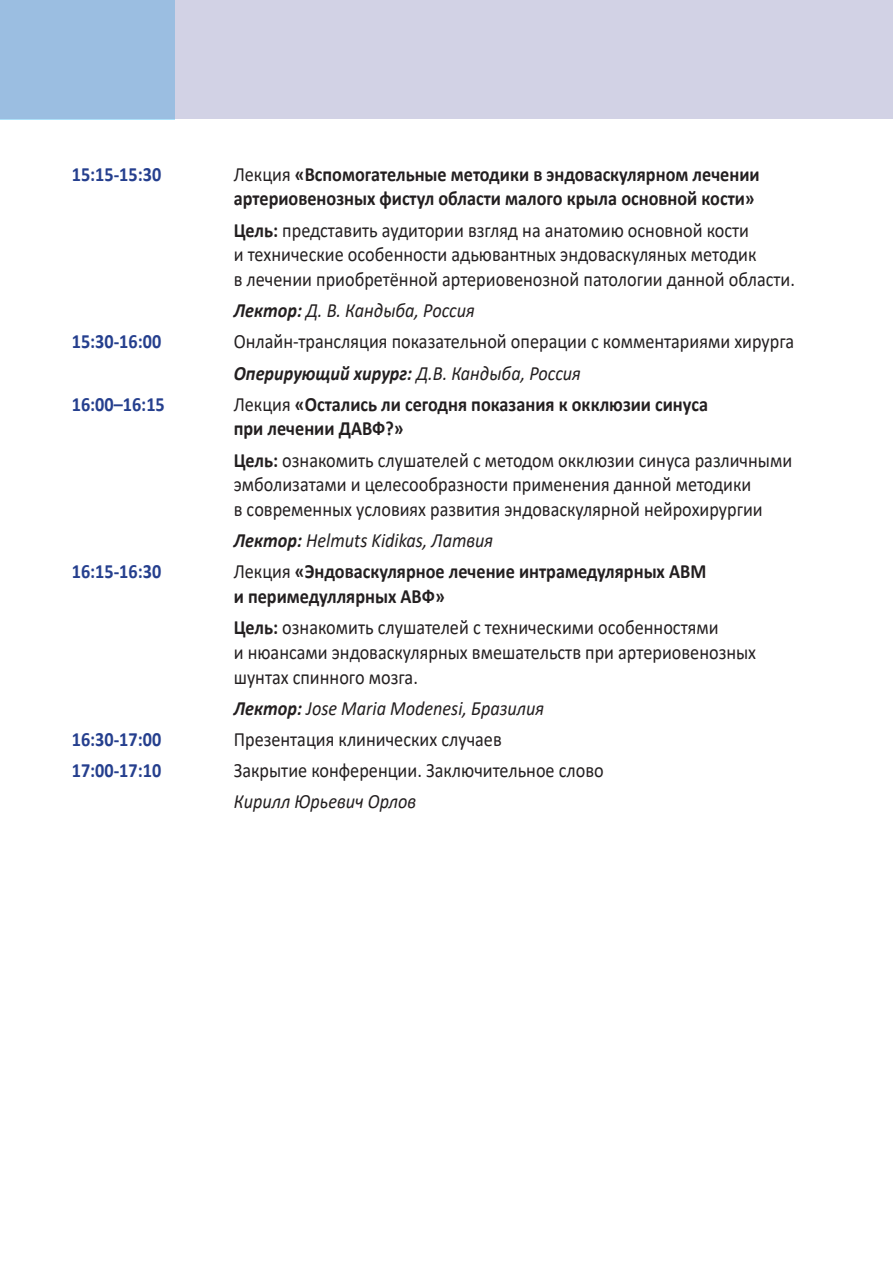
<style>
.page{position:relative;width:893px;height:1276px;background:#fff}
.page>*{position:absolute;margin:0;border:0;box-sizing:border-box;transform-origin:0 0}
.t1{font:20.25px/24.8px "Calibri";color:#231f20;scale:.9 1}
.t2{font:700 20.25px/24.8px "Calibri";color:#231f20;scale:.9 1}
.t3{font:italic 20.25px "Calibri";color:#231f20;scale:.9 1}
.t4{font:700 20.25px "Calibri";color:#253f8e;scale:.9 1}
.t5{font:italic 700 20.25px "Calibri";color:#231f20;scale:.9 1}
.s1{font-weight:400}
.s2{font-weight:700}
</style>
<div class="page">
<svg style="left:0;top:0;width:893px;height:119px;background:#c7cee4"></svg>
<p class="t4" style="left:72px;top:160px;width:101px">15:15-15:30</p>
<p class="t2" style="left:234px;top:161px;width:586px"><span class="s1">Лекция</span> «Вспомогательные методики в эндоваскулярном лечении артериовенозных фистул области малого крыла основной кости»</p>
<p class="t1" style="left:234px;top:217px;width:625px"><span class="s2">Цель:</span> представить аудитории взгляд на анатомию основной кости<br>и технические особенности адьювантных эндоваскуляных методик<br>в лечении приобретённой артериовенозной патологии данной области.</p>
<p class="t3" style="left:234px;top:296px;width:269px"><span class="s2">Лектор:</span> Д. В. Кандыба, Россия</p>
<p class="t4" style="left:72px;top:327px;width:101px">15:30-16:00</p>
<p class="t1" style="left:234px;top:329px;width:624px">Онлайн-трансляция показательной операции с комментариями хирурга</p>
<p class="t5" style="left:234px;top:358px;width:387px">Оперирующий хирург: <span class="s1">Д.В. Кандыба, Россия</span></p>
<p class="t4" style="left:72px;top:389px;width:105px">16:00–16:15</p>
<p class="t2" style="left:234px;top:391px;width:528px"><span class="s1">Лекция</span> «Остались ли сегодня показания к окклюзии синуса при лечении ДАВФ?»</p>
<p class="t1" style="left:234px;top:447px;width:622px"><span class="s2">Цель:</span> ознакомить слушателей с методом окклюзии синуса различными эмболизатами и целесообразности применения данной методики<br>в современных условиях развития эндоваскулярной нейрохирургии</p>
<p class="t3" style="left:234px;top:526px;width:290px"><span class="s2">Лектор:</span> Helmuts Kidikas, Латвия</p>
<p class="t4" style="left:72px;top:557px;width:101px">16:15-16:30</p>
<p class="t2" style="left:234px;top:559px;width:527px"><span class="s1">Лекция</span> «Эндоваскулярное лечение интрамедулярных АВМ и перимедуллярных АВФ»</p>
<p class="t1" style="left:234px;top:614px;width:582px"><span class="s2">Цель:</span> ознакомить слушателей с техническими особенностями<br>и нюансами эндоваскулярных вмешательств при артериовенозных шунтах спинного мозга.</p>
<p class="t3" style="left:234px;top:694px;width:346px"><span class="s2">Лектор:</span> Jose Maria Modenesi, Бразилия</p>
<p class="t4" style="left:72px;top:725px;width:101px">16:30-17:00</p>
<p class="t1" style="left:234px;top:726px;width:299px">Презентация клинических случаев</p>
<p class="t4" style="left:72px;top:756px;width:101px">17:00-17:10</p>
<p class="t1" style="left:234px;top:757px;width:413px">Закрытие конференции. Заключительное слово</p>
<p class="t3" style="left:234px;top:787px;width:204px">Кирилл Юрьевич Орлов</p>
</div>
